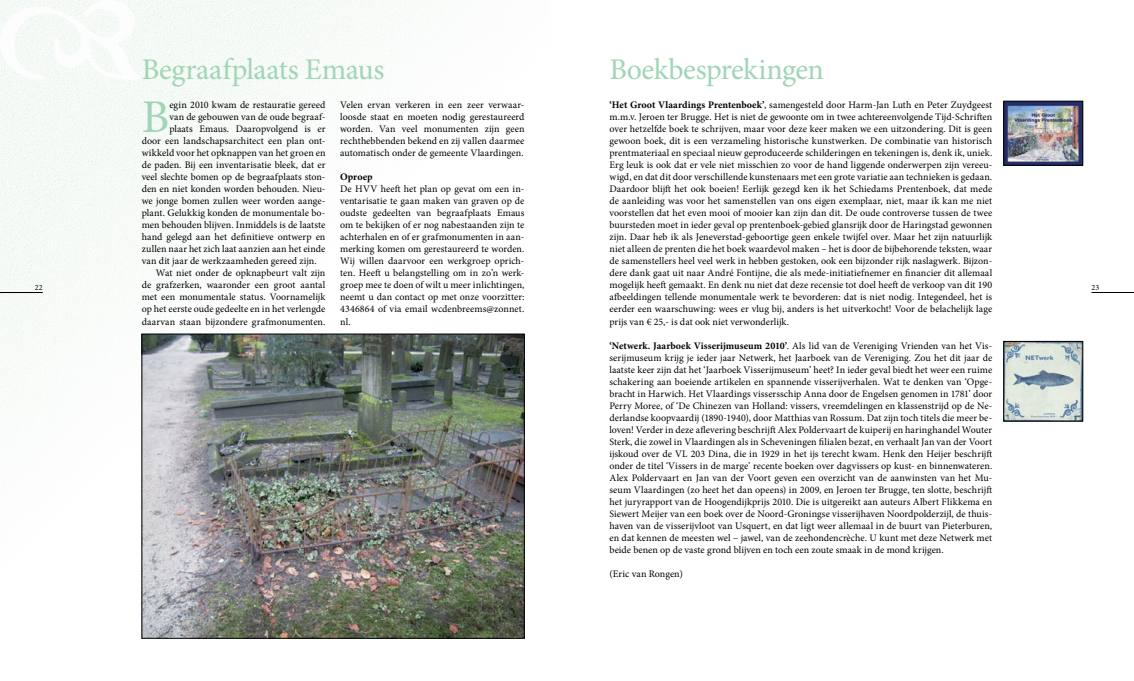
<style>
.page{position:relative;width:1134px;height:681px;background:#fff}
.page>*{position:absolute;margin:0;border:0;box-sizing:border-box;transform-origin:0 0}
.t1{font:46.9px "Minion Pro";color:#a0d5b5}
.t2{font:30px "Minion Pro";letter-spacing:-.015em;color:#a0d5b5}
.t3{font:10px/12px "Minion Pro";color:#000;text-align:justify}
.t4{font:700 10px "Minion Pro";letter-spacing:.005em;color:#000}
.t5{font:8px "Minion Pro";color:#000}
.s1{font-weight:700}
</style>
<div class="page">
<img style="left:0;top:0;width:525px;height:639px">
<hr style="left:1091px;top:292px;width:43px;height:1px;background:#000">
<svg style="left:0;top:0;width:139px;height:80px"></svg>
<img style="left:1005px;top:343px;width:76px;height:76px">
<div style="left:1003px;top:341px;width:80px;height:80px;border:1px solid #000"></div>
<img style="left:1005px;top:103px;width:76px;height:60px">
<div style="left:1003px;top:101px;width:80px;height:64px;border:1px solid #000"></div>
<hr style="left:0;top:292px;width:43px;height:1px;background:#000">
<img style="left:144px;top:336px;width:378px;height:300px">
<div style="left:142px;top:334px;width:382px;height:304px;border:1px solid #000"></div>
<h2 class="t2" style="left:142px;top:50px;width:244px">Begraafplaats Emaus</h2>
<h2 class="t2" style="left:609px;top:50px;width:216px">Boekbesprekingen</h2>
<p class="t3" style="left:609px;top:99px;width:384px"><span class="s1">‘Het Groot Vlaardings Prentenboek’</span>, samengesteld door Harm-Jan Luth en Peter Zuydgeest m.m.v. Jeroen ter Brugge. Het is niet de gewoonte om in twee achtereenvolgende Tijd-Schriften over hetzelfde boek te schrijven, maar voor deze keer maken we een uitzondering. Dit is geen gewoon boek, dit is een verzameling historische kunstwerken. De combinatie van historisch prentmateriaal en speciaal nieuw geproduceerde schilderingen en tekeningen is, denk ik, uniek.<br>Erg leuk is ook dat er vele niet misschien zo voor de hand liggende onderwerpen zijn vereeu&shy;wigd, en dat dit door verschillende kunstenaars met een grote variatie aan technieken is gedaan.<br>Daardoor blijft het ook boeien! Eerlijk gezegd ken ik het Schiedams Prentenboek, dat mede de aanleiding was voor het samenstellen van ons eigen exemplaar, niet, maar ik kan me niet voorstellen dat het even mooi of mooier kan zijn dan dit. De oude controverse tussen de twee buursteden moet in ieder geval op prentenboek-gebied glansrijk door de Haringstad gewonnen zijn. Daar heb ik als Jeneverstad-geboortige geen enkele twijfel over. Maar het zijn natuurlijk niet alleen de prenten die het boek waardevol maken – het is door de bijbehorende teksten, waar de samenstellers heel veel werk in hebben gestoken, ook een bijzonder rijk naslagwerk. Bijzon&shy;dere dank gaat uit naar André Fontijne, die als mede-initiatiefnemer en financier dit allemaal mogelijk heeft gemaakt. En denk nu niet dat deze recensie tot doel heeft de verkoop van dit 190 afbeeldingen tellende monumentale werk te bevorderen: dat is niet nodig. Integendeel, het is eerder een waarschuwing: wees er vlug bij, anders is het uitverkocht! Voor de belachelijk lage prijs van € 25,- is dat ook niet verwonderlijk.</p>
<p class="t3" style="left:609px;top:339px;width:384px"><span class="s1">‘Netwerk. Jaarboek Visserijmuseum 2010’</span>. Als lid van de Vereniging Vrienden van het Vis&shy;serijmuseum krijg je ieder jaar Netwerk, het Jaarboek van de Vereniging. Zou het dit jaar de laatste keer zijn dat het ‘Jaarboek Visserijmuseum’ heet? In ieder geval biedt het weer een ruime schakering aan boeiende artikelen en spannende visserijverhalen. Wat te denken van ‘Opge&shy;bracht in Harwich. Het Vlaardings vissersschip Anna door de Engelsen genomen in 1781’ door Perry Moree, of ‘De Chinezen van Holland: vissers, vreemdelingen en klassenstrijd op de Ne&shy;derlandse koopvaardij (1890-1940), door Matthias van Rossum. Dat zijn toch titels die meer be&shy;loven! Verder in deze aflevering beschrijft Alex Poldervaart de kuiperij en haringhandel Wouter Sterk, die zowel in Vlaardingen als in Scheveningen filialen bezat, en verhaalt Jan van der Voort ijskoud over de VL 203 Dina, die in 1929 in het ijs terecht kwam. Henk den Heijer beschrijft onder de titel ‘Vissers in de marge’ recente boeken over dagvissers op kust- en binnenwateren.<br>Alex Poldervaart en Jan van der Voort geven een overzicht van de aanwinsten van het Mu&shy;seum Vlaardingen (zo heet het dan opeens) in 2009, en Jeroen ter Brugge, ten slotte, beschrijft het juryrapport van de Hoogendijkprijs 2010. Die is uitgereikt aan auteurs Albert Flikkema en Siewert Meijer van een boek over de Noord-Groningse visserijhaven Noordpolderzijl, de thuis&shy;haven van de visserijvloot van Usquert, en dat ligt weer allemaal in de buurt van Pieterburen, en dat kennen de meesten wel – jawel, van de zeehondencrèche. U kunt met deze Netwerk met beide benen op de vaste grond blijven en toch een zoute smaak in de mond krijgen.</p>
<p class="t3" style="left:609px;top:567px;width:75px">(Eric van Rongen)</p>
<h1 class="t1" style="left:142px;top:86px;width:29px">B</h1>
<p class="t3" style="left:169px;top:99px;width:158px">egin 2010 kwam de restauratie gereed</p>
<p class="t3" style="left:340px;top:99px;width:186px">Velen ervan verkeren in een zeer verwaar&shy;loosde staat en moeten nodig gerestaureerd worden. Van veel monumenten zijn geen rechthebbenden bekend en zij vallen daarmee automatisch onder de gemeente Vlaardingen.</p>
<p class="t4" style="left:340px;top:170px;width:34px">Oproep</p>
<p class="t3" style="left:340px;top:183px;width:186px">De HVV heeft het plan op gevat om een in&shy;ventarisatie te gaan maken van graven op de oudste gedeelten van begraafplaats Emaus om te bekijken of er nog nabestaanden zijn te achterhalen en of er grafmonumenten in aan&shy;merking komen om gerestaureerd te worden.<br>Wij willen daarvoor een werkgroep oprich&shy;ten. Heeft u belangstelling om in zo’n werk&shy;groep mee te doen of wilt u meer inlichtingen, neemt u dan contact op met onze voorzitter:<br>4346864 of via email wcdenbreems@zonnet. nl.</p>
<p class="t3" style="left:169px;top:111px;width:158px">van de gebouwen van de oude begraaf-</p>
<p class="t3" style="left:169px;top:123px;width:158px">plaats Emaus. Daaropvolgend is er</p>
<p class="t3" style="left:142px;top:135px;width:185px">door een landschapsarchitect een plan ont-</p>
<p class="t3" style="left:142px;top:147px;width:185px">wikkeld voor het opknappen van het groen en</p>
<p class="t3" style="left:142px;top:159px;width:185px">de paden. Bij een inventarisatie bleek, dat er</p>
<p class="t3" style="left:142px;top:171px;width:185px">veel slechte bomen op de begraafplaats ston-</p>
<p class="t3" style="left:142px;top:183px;width:185px">den en niet konden worden behouden. Nieu-</p>
<p class="t3" style="left:142px;top:195px;width:185px">we jonge bomen zullen weer worden aange-</p>
<p class="t3" style="left:142px;top:207px;width:185px">plant. Gelukkig konden de monumentale bo-</p>
<p class="t3" style="left:142px;top:219px;width:185px">men behouden blijven. Inmiddels is de laatste</p>
<p class="t3" style="left:142px;top:231px;width:185px">hand gelegd aan het definitieve ontwerp en</p>
<p class="t3" style="left:142px;top:243px;width:185px">zullen naar het zich laat aanzien aan het einde</p>
<p class="t3" style="left:142px;top:255px;width:176px">van dit jaar de werkzaamheden gereed zijn.</p>
<p class="t3" style="left:156px;top:267px;width:171px">Wat niet onder de opknapbeurt valt zijn</p>
<p class="t3" style="left:142px;top:279px;width:185px">de grafzerken, waaronder een groot aantal</p>
<p class="t3" style="left:142px;top:291px;width:185px">met een monumentale status. Voornamelijk</p>
<p class="t3" style="left:142px;top:303px;width:185px">op het eerste oude gedeelte en in het verlengde</p>
<p class="t3" style="left:142px;top:315px;width:185px">daarvan staan bijzondere grafmonumenten.</p>
<p class="t5" style="left:35px;top:281px;width:9px">22</p>
<p class="t5" style="left:1091px;top:281px;width:9px">23</p>
</div>
